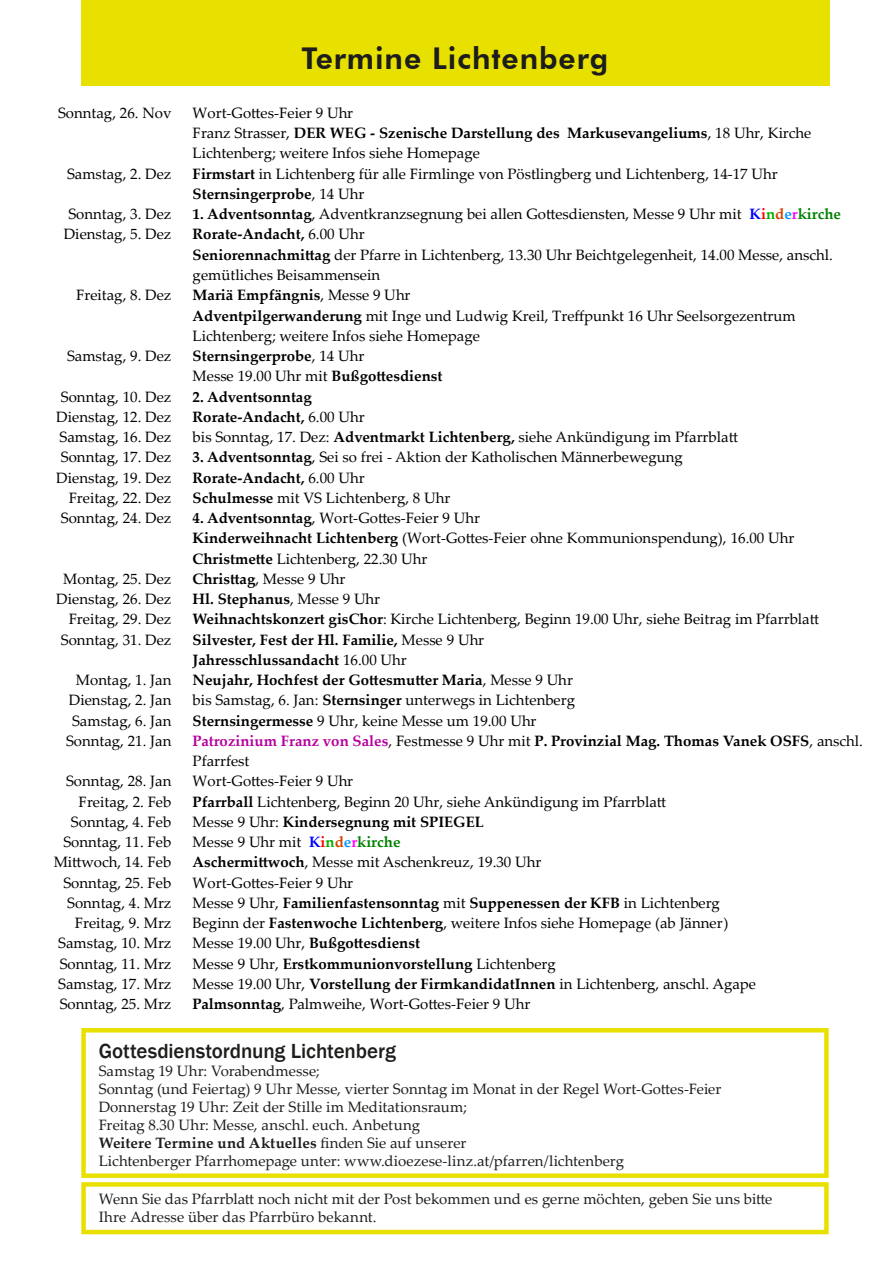
<style>
.page{position:relative;width:893px;height:1263px;background:#fff}
.page>*{position:absolute;margin:0;border:0;box-sizing:border-box;transform-origin:0 0}
.t1{font:800 30px "Futura BT";letter-spacing:.03em;color:#1d1d1b}
.t2{font:700 21px "Palatino Linotype";color:#000002}
.t3{font:500 21px "Franklin Gothic";letter-spacing:-.005em;color:#1d1d1b}
.t4{font:15px/20.2px "Palatino Linotype";color:#000002}
.t5{font:700 15px/20.2px "Palatino Linotype";color:#000002}
.t6{font:15px/18px "Palatino Linotype";color:#1d1d1b}
.s1{font-weight:700}
.s2{font-weight:700;color:#00f}
.s3{font-weight:700;color:#f00}
.s4{font-weight:700;color:#00af00}
.s5{font-weight:700;color:#d44400}
.s6{font-weight:700;color:#009aff}
.s7{font-weight:700;color:#f0f}
.s8{font-weight:700;color:#008100}
.s9{font-weight:400}
.s10{font-weight:700;color:#b4009d}
</style>
<div class="page">
<div style="left:81px;top:0;width:748px;height:86px;background:#e8e100"></div>
<div style="left:81px;top:1028px;width:748px;height:150px;border:4px solid #e8e100"></div>
<div style="left:81px;top:1182px;width:748px;height:52px;border:4px solid #e8e100"></div>
<h1 class="t1" style="left:302px;top:40px;width:308px">Termine Lichtenberg</h1>
<p class="t4" style="left:58px;top:104px;width:115px">Sonntag, 26. Nov</p>
<p class="t4" style="left:193px;top:104px;width:620px">Wort-Gottes-Feier 9 Uhr<br>Franz Strasser, <span class="s1">DER WEG - Szenische Darstellung des Markusevangeliums</span>, 18 Uhr, Kirche<br>Lichtenberg; weitere Infos siehe Homepage</p>
<p class="t4" style="left:67px;top:165px;width:106px">Samstag, 2. Dez</p>
<p class="t4" style="left:193px;top:165px;width:587px"><span class="s1">Firmstart</span> in Lichtenberg für alle Firmlinge von Pöstlingberg und Lichtenberg, 14-17 Uhr<br><span class="s1">Sternsingerprobe</span>, 14 Uhr</p>
<p class="t4" style="left:68px;top:206px;width:104px">Sonntag, 3. Dez</p>
<p class="t4" style="left:193px;top:206px;width:650px"><span class="s1">1. Adventsonntag</span>, Adventkranzsegnung bei allen Gottesdiensten, Messe 9 Uhr mit <span class="s2">K</span><span class="s3">i</span><span class="s4">n</span><span class="s5">d</span><span class="s6">e</span><span class="s7">r</span><span class="s8">kirche</span></p>
<p class="t4" style="left:64px;top:226px;width:109px">Dienstag, 5. Dez</p>
<p class="t4" style="left:193px;top:226px;width:642px"><span class="s1">Rorate-Andacht,</span> 6.00 Uhr<br><span class="s1">Seniorennachmittag</span> der Pfarre in Lichtenberg, 13.30 Uhr Beichtgelegenheit, 14.00 Messe, anschl. gemütliches Beisammensein</p>
<p class="t4" style="left:76px;top:287px;width:97px">Freitag, 8. Dez</p>
<p class="t4" style="left:193px;top:287px;width:605px"><span class="s1">Mariä Empfängnis</span>, Messe 9 Uhr<br><span class="s1">Adventpilgerwanderung</span> mit Inge und Ludwig Kreil, Treffpunkt 16 Uhr Seelsorgezentrum<br>Lichtenberg; weitere Infos siehe Homepage</p>
<p class="t4" style="left:67px;top:347px;width:106px">Samstag, 9. Dez</p>
<p class="t5" style="left:193px;top:347px;width:251px">Sternsingerprobe<span class="s9">, 14 Uhr<br>Messe 19.00 Uhr mit</span> Bußgottesdienst</p>
<p class="t4" style="left:61px;top:388px;width:112px">Sonntag, 10. Dez</p>
<p class="t5" style="left:193px;top:388px;width:121px">2. Adventsonntag</p>
<p class="t4" style="left:56px;top:408px;width:117px">Dienstag, 12. Dez</p>
<p class="t5" style="left:193px;top:408px;width:173px">Rorate-Andacht, <span class="s9">6.00 Uhr</span></p>
<p class="t4" style="left:60px;top:428px;width:113px">Samstag, 16. Dez</p>
<p class="t4" style="left:193px;top:428px;width:547px">bis Sonntag, 17. Dez: <span class="s1">Adventmarkt Lichtenberg,</span> siehe Ankündigung im Pfarrblatt</p>
<p class="t4" style="left:61px;top:449px;width:112px">Sonntag, 17. Dez</p>
<p class="t4" style="left:193px;top:449px;width:492px"><span class="s1">3. Adventsonntag</span>, Sei so frei - Aktion der Katholischen Männerbewegung</p>
<p class="t4" style="left:56px;top:469px;width:117px">Dienstag, 19. Dez</p>
<p class="t5" style="left:193px;top:469px;width:173px">Rorate-Andacht, <span class="s9">6.00 Uhr</span></p>
<p class="t4" style="left:69px;top:489px;width:104px">Freitag, 22. Dez</p>
<p class="t4" style="left:193px;top:489px;width:259px"><span class="s1">Schulmesse</span> mit VS Lichtenberg, 8 Uhr</p>
<p class="t4" style="left:61px;top:509px;width:112px">Sonntag, 24. Dez</p>
<p class="t4" style="left:193px;top:509px;width:603px"><span class="s1">4. Adventsonntag</span>, Wort-Gottes-Feier 9 Uhr<br><span class="s1">Kinderweihnacht Lichtenberg</span> (Wort-Gottes-Feier ohne Kommunionspendung), 16.00 Uhr<br><span class="s1">Christmette</span> Lichtenberg, 22.30 Uhr</p>
<p class="t4" style="left:63px;top:570px;width:110px">Montag, 25. Dez</p>
<p class="t4" style="left:193px;top:570px;width:154px"><span class="s1">Christtag</span>, Messe 9 Uhr</p>
<p class="t4" style="left:56px;top:590px;width:117px">Dienstag, 26. Dez</p>
<p class="t5" style="left:193px;top:590px;width:189px">Hl. Stephanus<span class="s9">, Messe 9 Uhr</span></p>
<p class="t4" style="left:69px;top:611px;width:104px">Freitag, 29. Dez</p>
<p class="t4" style="left:193px;top:611px;width:628px"><span class="s1">Weihnachtskonzert gisChor</span>: Kirche Lichtenberg, Beginn 19.00 Uhr, siehe Beitrag im Pfarrblatt</p>
<p class="t4" style="left:61px;top:631px;width:112px">Sonntag, 31. Dez</p>
<p class="t5" style="left:193px;top:631px;width:293px">Silvester, Fest der Hl. Familie, <span class="s9">Messe 9 Uhr<br></span>Jahresschlussandacht <span class="s9">16.00 Uhr</span></p>
<p class="t4" style="left:76px;top:671px;width:97px">Montag, 1. Jan</p>
<p class="t5" style="left:193px;top:671px;width:382px">Neujahr, Hochfest der Gottesmutter Maria<span class="s9">, Messe 9 Uhr</span></p>
<p class="t4" style="left:69px;top:692px;width:104px">Dienstag, 2. Jan</p>
<p class="t4" style="left:193px;top:692px;width:384px">bis Samstag, 6. Jan: <span class="s1">Sternsinger</span> unterwegs in Lichtenberg</p>
<p class="t4" style="left:72px;top:712px;width:101px">Samstag, 6. Jan</p>
<p class="t4" style="left:193px;top:712px;width:345px"><span class="s1">Sternsingermesse</span> 9 Uhr, keine Messe um 19.00 Uhr</p>
<p class="t4" style="left:66px;top:732px;width:107px">Sonntag, 21. Jan</p>
<p class="t4" style="left:193px;top:732px;width:672px"><span class="s10">Patrozinium Franz von Sales</span>, Festmesse 9 Uhr mit <span class="s1">P. Provinzial Mag. Thomas Vanek OSFS</span>, anschl.<br>Pfarrfest</p>
<p class="t4" style="left:66px;top:773px;width:107px">Sonntag, 28. Jan</p>
<p class="t4" style="left:193px;top:773px;width:162px">Wort-Gottes-Feier 9 Uhr</p>
<p class="t4" style="left:79px;top:793px;width:94px">Freitag, 2. Feb</p>
<p class="t4" style="left:193px;top:793px;width:475px"><span class="s1">Pfarrball</span> Lichtenberg, Beginn 20 Uhr, siehe Ankündigung im Pfarrblatt</p>
<p class="t4" style="left:71px;top:813px;width:102px">Sonntag, 4. Feb</p>
<p class="t5" style="left:193px;top:813px;width:293px"><span class="s9">Messe 9 Uhr:</span> Kindersegnung mit SPIEGEL</p>
<p class="t4" style="left:63px;top:833px;width:109px">Sonntag, 11. Feb</p>
<p class="t4" style="left:193px;top:833px;width:209px">Messe 9 Uhr mit <span class="s2">K</span><span class="s3">i</span><span class="s4">n</span><span class="s5">d</span><span class="s6">e</span><span class="s7">r</span><span class="s8">kirche</span></p>
<p class="t4" style="left:54px;top:854px;width:119px">Mittwoch, 14. Feb</p>
<p class="t4" style="left:193px;top:854px;width:350px"><span class="s1">Aschermittwoch</span>, Messe mit Aschenkreuz, 19.30 Uhr</p>
<p class="t4" style="left:63px;top:874px;width:109px">Sonntag, 25. Feb</p>
<p class="t4" style="left:193px;top:874px;width:162px">Wort-Gottes-Feier 9 Uhr</p>
<p class="t4" style="left:67px;top:894px;width:106px">Sonntag, 4. Mrz</p>
<p class="t5" style="left:193px;top:894px;width:529px"><span class="s9">Messe 9 Uhr,</span> Familienfastensonntag <span class="s9">mit</span> Suppenessen der KFB <span class="s9">in Lichtenberg</span></p>
<p class="t4" style="left:75px;top:914px;width:98px">Freitag, 9. Mrz</p>
<p class="t4" style="left:193px;top:914px;width:537px">Beginn der <span class="s1">Fastenwoche Lichtenberg</span>, weitere Infos siehe Homepage (ab Jänner)</p>
<p class="t4" style="left:58px;top:935px;width:115px">Samstag, 10. Mrz</p>
<p class="t5" style="left:193px;top:935px;width:229px"><span class="s9">Messe 19.00 Uhr,</span> Bußgottesdienst</p>
<p class="t4" style="left:60px;top:955px;width:113px">Sonntag, 11. Mrz</p>
<p class="t5" style="left:193px;top:955px;width:365px"><span class="s9">Messe 9 Uhr,</span> Erstkommunionvorstellung <span class="s9">Lichtenberg</span></p>
<p class="t4" style="left:58px;top:975px;width:115px">Samstag, 17. Mrz</p>
<p class="t4" style="left:193px;top:975px;width:565px">Messe 19.00 Uhr, <span class="s1">Vorstellung der FirmkandidatInnen</span> in Lichtenberg, anschl. Agape</p>
<p class="t4" style="left:60px;top:995px;width:113px">Sonntag, 25. Mrz</p>
<p class="t4" style="left:193px;top:995px;width:339px"><span class="s1">Palmsonntag</span>, Palmweihe, Wort-Gottes-Feier 9 Uhr</p>
<h2 class="t2" style="left:61px;top:1040px;width:326px">Gottesdienstordnung Lichtenberg</h2>
<p class="t5" style="left:88px;top:1084px;width:671px">• Sonntag (und Feiertag) 9 Uhr Messe, vierter Sonntag im Monat in der Regel Wort-Gottes-Feier</p>
<p class="t4" style="left:88px;top:1105px;width:398px">• <span class="s1">Donnerstag</span> 19 Uhr: Zeit der Stille im Meditationsraum;</p>
<h2 class="t3" style="left:99px;top:1038px;width:299px">Gottesdienstord ung Lichtenberg</h2>
<p class="t6" style="left:99px;top:1061px;width:624px">Samstag 19 Uhr: Vorabendmesse;<br>Sonntag (und Feiertag) 9 Uhr Messe, vierter Sonntag im Monat in der Regel Wort-Gottes-Feier Donnerstag 19 Uhr: Zeit der Stille im Meditationsraum;<br>Freitag 8.30 Uhr: Messe, anschl. euch. Anbetung<br><span class="s1">Weitere Termine und Aktuelles</span> finden Sie auf unserer<br>Lichtenberger Pfarrhomepage unter: www.dioezese-linz.at/pfarren/lichtenberg</p>
<p class="t6" style="left:99px;top:1189px;width:675px">Wenn Sie das Pfarrblatt noch nicht mit der Post bekommen und es gerne möchten, geben Sie uns bitte<br>Ihre Adresse über das Pfarrbüro bekannt.</p>
</div>
